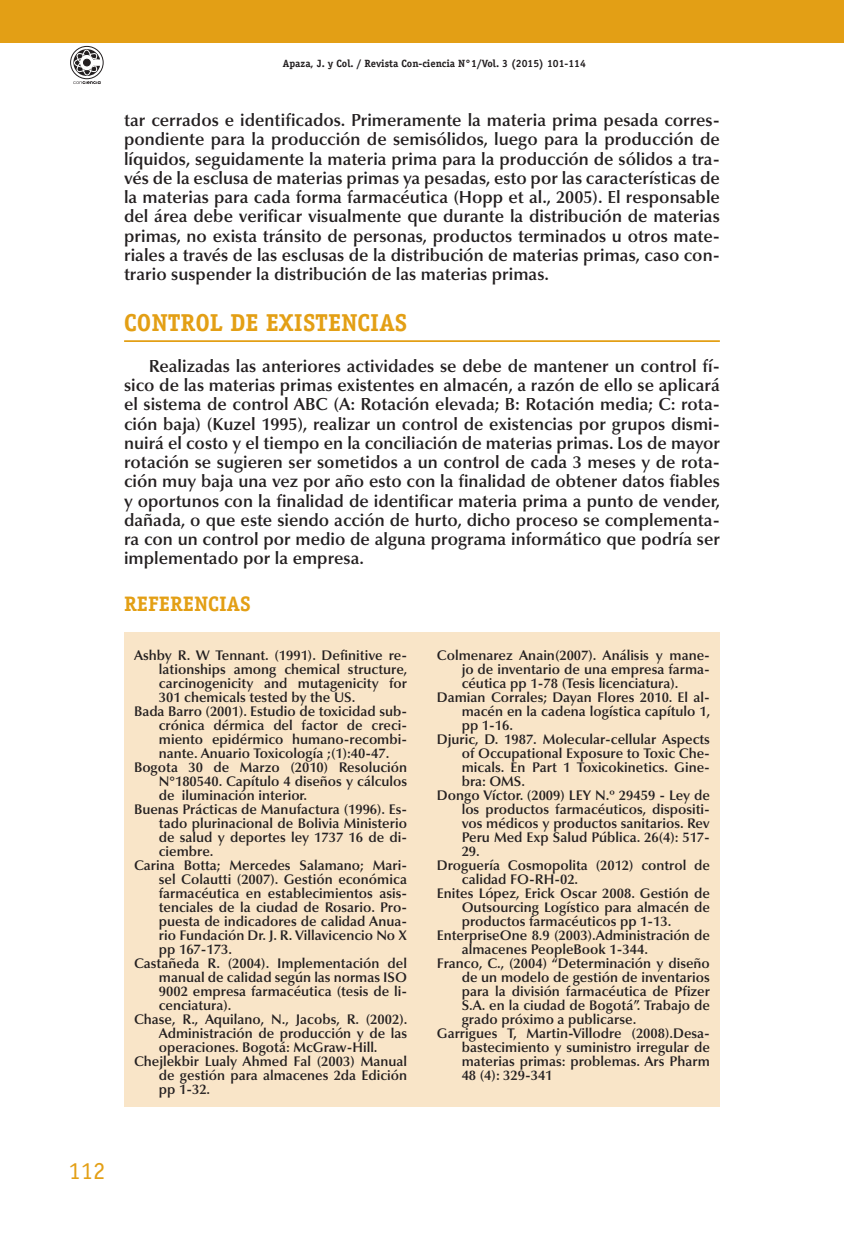
<style>
.page{position:relative;width:844px;height:1241px;background:#fff}
.page>*{position:absolute;margin:0;border:0;box-sizing:border-box;transform-origin:0 0}
.t1{font:700 24.5px "Officina Serif Std";color:#e39f15}
.t2{font:24.5px "Officina Serif Std";color:#e39f15}
.t3{font:700 21px "Officina Serif Std";color:#e39f15}
.t4{font:600 17.5px/19.2px "Optima LT Std";color:#231f20;text-align:justify}
.t5{font:600 14px "Optima LT Std";color:#231f20}
.t6{font:700 10.5px "Officina Serif Std";color:#231f20}
</style>
<div class="page">
<div style="left:0;top:0;width:843px;height:42px;background:#e39f15"></div>
<div style="left:70px;top:46px;width:33px;height:33px;border:1px solid #231f20;border-radius:50%"></div>
<svg style="left:73px;top:49px;width:28px;height:35px"></svg>
<hr style="left:124px;top:340px;width:595px;height:2px;background:#e39f15">
<div style="left:124px;top:632px;width:595px;height:474px;background:#f9e5c8"></div>
<p class="t6" style="left:283px;top:59px;width:304px">Apaza, J. y Col. / Revista Con-ciencia N°1/Vol. 3 (2015) 101-114</p>
<p class="t4" style="left:124px;top:111px;width:597px">tar cerrados e identificados. Primeramente la materia prima pesada corres&shy;pondiente para la producción de semisólidos, luego para la producción de líquidos, seguidamente la materia prima para la producción de sólidos a tra&shy;vés de la esclusa de materias primas ya pesadas, esto por las características de la materias para cada forma farmacéutica (Hopp et al., 2005). El responsable del área debe verificar visualmente que durante la distribución de materias primas, no exista tránsito de personas, productos terminados u otros mate&shy;riales a través de las esclusas de la distribución de materias primas, caso con&shy;trario suspender la distribución de las materias primas.</p>
<h1 class="t1" style="left:124px;top:314px;width:284px">CONTROL DE EXISTENCIAS</h1>
<p class="t4" style="left:124px;top:357px;width:597px;text-indent:25px">Realizadas las anteriores actividades se debe de mantener un control fí&shy;sico de las materias primas existentes en almacén, a razón de ello se aplicará el sistema de control ABC (A: Rotación elevada; B: Rotación media; C: rota&shy;ción baja) (Kuzel 1995), realizar un control de existencias por grupos dismi&shy;nuirá el costo y el tiempo en la conciliación de materias primas. Los de mayor rotación se sugieren ser sometidos a un control de cada 3 meses y de rota&shy;ción muy baja una vez por año esto con la finalidad de obtener datos fiables y oportunos con la finalidad de identificar materia prima a punto de vender, dañada, o que este siendo acción de hurto, dicho proceso se complementa&shy;ra con un control por medio de alguna programa informático que podría ser implementado por la empresa.</p>
<h2 class="t3" style="left:124px;top:595px;width:128px">REFERENCIAS</h2>
<p class="t5" style="left:134px;top:648px;width:274px">Ashby R. W Tennant. (1991). Definitive re-</p>
<p class="t5" style="left:159px;top:662px;width:250px">lationships among chemical structure,</p>
<p class="t5" style="left:159px;top:676px;width:250px">carcinogenicity and mutagenicity for</p>
<p class="t5" style="left:159px;top:690px;width:198px">301 chemicals tested by the US.</p>
<p class="t5" style="left:134px;top:704px;width:274px">Bada Barro (2001). Estudio de toxicidad sub-</p>
<p class="t5" style="left:159px;top:718px;width:250px">crónica dérmica del factor de creci-</p>
<p class="t5" style="left:159px;top:732px;width:250px">miento epidérmico humano-recombi-</p>
<p class="t5" style="left:159px;top:746px;width:232px">nante. Anuario Toxicología ;(1):40-47.</p>
<p class="t5" style="left:134px;top:760px;width:274px">Bogota 30 de Marzo (2010) Resolución</p>
<p class="t5" style="left:159px;top:774px;width:250px">N°180540. Capítulo 4 diseños y cálculos</p>
<p class="t5" style="left:159px;top:788px;width:150px">de iluminación interior.</p>
<p class="t5" style="left:134px;top:802px;width:274px">Buenas Prácticas de Manufactura (1996). Es-</p>
<p class="t5" style="left:159px;top:816px;width:250px">tado plurinacional de Bolivia Ministerio</p>
<p class="t5" style="left:159px;top:830px;width:250px">de salud y deportes ley 1737 16 de di-</p>
<p class="t5" style="left:159px;top:844px;width:56px">ciembre.</p>
<p class="t5" style="left:134px;top:858px;width:274px">Carina Botta; Mercedes Salamano; Mari-</p>
<p class="t5" style="left:159px;top:872px;width:250px">sel Colautti (2007). Gestión económica</p>
<p class="t5" style="left:159px;top:886px;width:250px">farmacéutica en establecimientos asis-</p>
<p class="t5" style="left:159px;top:900px;width:250px">tenciales de la ciudad de Rosario. Pro-</p>
<p class="t5" style="left:159px;top:914px;width:250px">puesta de indicadores de calidad Anua-</p>
<p class="t5" style="left:159px;top:928px;width:250px">rio Fundación Dr. J. R. Villavicencio No X</p>
<p class="t5" style="left:159px;top:942px;width:75px">pp 167-173.</p>
<p class="t5" style="left:134px;top:956px;width:274px">Castañeda R. (2004). Implementación del</p>
<p class="t5" style="left:159px;top:970px;width:250px">manual de calidad según las normas ISO</p>
<p class="t5" style="left:159px;top:984px;width:250px">9002 empresa farmacéutica (tesis de li-</p>
<p class="t5" style="left:159px;top:998px;width:74px">cenciatura).</p>
<p class="t5" style="left:134px;top:1012px;width:275px">Chase, R., Aquilano, N., Jacobs, R. (2002).</p>
<p class="t5" style="left:159px;top:1026px;width:250px">Administración de producción y de las</p>
<p class="t5" style="left:159px;top:1040px;width:220px">operaciones. Bogotá: McGraw-Hill.</p>
<p class="t5" style="left:134px;top:1054px;width:274px">Chejlekbir Lualy Ahmed Fal (2003) Manual</p>
<p class="t5" style="left:159px;top:1068px;width:250px">de gestión para almacenes 2da Edición</p>
<p class="t5" style="left:159px;top:1082px;width:53px">pp 1-32.</p>
<p class="t5" style="left:437px;top:648px;width:274px">Colmenarez Anain(2007). Análisis y mane-</p>
<p class="t5" style="left:461px;top:662px;width:250px">jo de inventario de una empresa farma-</p>
<p class="t5" style="left:461px;top:676px;width:218px">céutica pp 1-78 (Tesis licenciatura).</p>
<p class="t5" style="left:437px;top:690px;width:274px">Damian Corrales; Dayan Flores 2010. El al-</p>
<p class="t5" style="left:461px;top:704px;width:250px">macén en la cadena logística capítulo 1,</p>
<p class="t5" style="left:461px;top:718px;width:53px">pp 1-16.</p>
<p class="t5" style="left:437px;top:732px;width:274px">Djuric, D. 1987. Molecular-cellular Aspects</p>
<p class="t5" style="left:461px;top:746px;width:250px">of Occupational Exposure to Toxic Che-</p>
<p class="t5" style="left:461px;top:760px;width:250px">micals. En Part 1 Toxicokinetics. Gine-</p>
<p class="t5" style="left:461px;top:774px;width:65px">bra: OMS.</p>
<p class="t5" style="left:437px;top:788px;width:274px">Dongo Víctor. (2009) LEY N.º 29459 - Ley de</p>
<p class="t5" style="left:461px;top:802px;width:250px">los productos farmacéuticos, dispositi-</p>
<p class="t5" style="left:461px;top:816px;width:250px">vos médicos y productos sanitarios. Rev</p>
<p class="t5" style="left:461px;top:830px;width:250px">Peru Med Exp Salud Pública. 26(4): 517-</p>
<p class="t5" style="left:461px;top:844px;width:20px">29.</p>
<p class="t5" style="left:437px;top:858px;width:274px">Droguería Cosmopolita (2012) control de</p>
<p class="t5" style="left:461px;top:872px;width:118px">calidad FO-RH-02.</p>
<p class="t5" style="left:437px;top:886px;width:274px">Enites López, Erick Oscar 2008. Gestión de</p>
<p class="t5" style="left:461px;top:900px;width:250px">Outsourcing Logístico para almacén de</p>
<p class="t5" style="left:461px;top:914px;width:211px">productos farmacéuticos pp 1-13.</p>
<p class="t5" style="left:437px;top:928px;width:274px">EnterpriseOne 8.9 (2003).Administración de</p>
<p class="t5" style="left:461px;top:942px;width:188px">almacenes PeopleBook 1-344.</p>
<p class="t5" style="left:437px;top:956px;width:274px">Franco, C., (2004) “Determinación y diseño</p>
<p class="t5" style="left:461px;top:970px;width:250px">de un modelo de gestión de inventarios</p>
<p class="t5" style="left:461px;top:984px;width:250px">para la división farmacéutica de Pfizer</p>
<p class="t5" style="left:461px;top:998px;width:250px">S.A. en la ciudad de Bogotá”. Trabajo de</p>
<p class="t5" style="left:461px;top:1012px;width:176px">grado próximo a publicarse.</p>
<p class="t5" style="left:437px;top:1026px;width:274px">Garrigues T, Martin-Villodre (2008).Desa-</p>
<p class="t5" style="left:461px;top:1040px;width:250px">bastecimiento y suministro irregular de</p>
<p class="t5" style="left:461px;top:1054px;width:250px">materias primas: problemas. Ars Pharm</p>
<p class="t5" style="left:461px;top:1068px;width:92px">48 (4): 329-341</p>
<h1 class="t2" style="left:68px;top:1161px;width:38px">112</h1>
</div>
